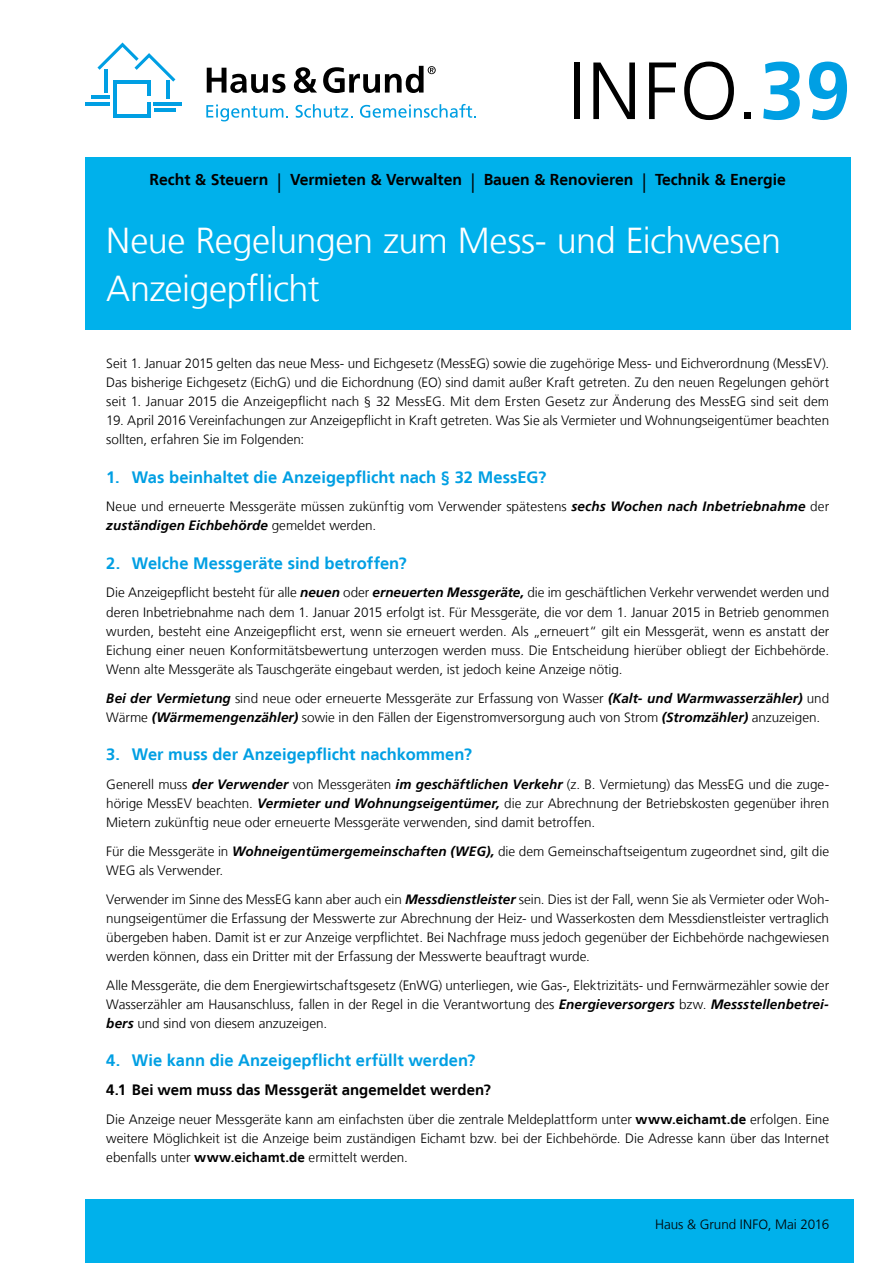
<style>
.page{position:relative;width:893px;height:1263px;background:#fff}
.page>*{position:absolute;margin:0;border:0;box-sizing:border-box;transform-origin:0 0}
.t1{font:300 81px "Frutiger LT";color:#000}
.t2{font:300 36px/47.8px "Frutiger LT";letter-spacing:-.015em;color:#fff}
.t3{font:700 16.5px "Frutiger LT";color:#009fe3}
.t4{font:700 15.75px "Frutiger LT";color:#000}
.t5{font:700 15px "Frutiger LT";color:#000}
.t6{font:300 13.5px/19.2px "Frutiger LT";color:#000;text-align:justify}
.s1{font-weight:700;color:#009fe3}
.s2{font-weight:300;font-size:19.5px}
.s3{font-weight:700;font-style:italic}
.s4{font-weight:700}
</style>
<div class="page">
<div style="left:85px;top:157px;width:765px;height:173px;background:#00b1eb"></div>
<hr style="left:113px;top:80px;width:3px;height:38px;background:#009fe3">
<hr style="left:147px;top:102px;width:4px;height:16px;background:#009fe3">
<hr style="left:113px;top:114px;width:38px;height:4px;background:#009fe3">
<hr style="left:113px;top:80px;width:38px;height:3px;background:#009fe3">
<hr style="left:154px;top:108px;width:21px;height:3px;background:#009fe3">
<hr style="left:154px;top:102px;width:28px;height:3px;background:#009fe3">
<hr style="left:147px;top:80px;width:4px;height:16px;background:#009fe3">
<hr style="left:166px;top:81px;width:3px;height:18px;background:#009fe3">
<hr style="left:91px;top:96px;width:19px;height:3px;background:#009fe3">
<hr style="left:85px;top:102px;width:25px;height:3px;background:#009fe3">
<hr style="left:105px;top:69px;width:3px;height:24px;background:#009fe3">
<svg style="left:97px;top:43px;width:78px;height:39px"></svg>
<svg style="left:207px;top:68px;width:78px;height:25px"></svg>
<svg style="left:294px;top:67px;width:23px;height:26px"></svg>
<svg style="left:323px;top:66px;width:113px;height:27px"></svg>
<svg style="left:206px;top:105px;width:82px;height:16px"></svg>
<svg style="left:296px;top:104px;width:57px;height:14px"></svg>
<svg style="left:360px;top:104px;width:116px;height:14px"></svg>
<div style="left:85px;top:1199px;width:768px;height:64px;background:#00b1eb"></div>
<h1 class="t1" style="left:567px;top:45px;width:285px">INFO.<span class="s1">39</span></h1>
<p class="t4" style="left:150px;top:170px;width:638px">Recht &amp; Steuern <span class="s2">|</span> Vermieten &amp; Verwalten <span class="s2">|</span> Bauen &amp; Renovieren <span class="s2">|</span> Technik &amp; Energie</p>
<h2 class="t2" style="left:106px;top:217px;width:676px">Neue Regelungen zum Mess- und Eichwesen<br>Anzeigepflicht</h2>
<p class="t6" style="left:106px;top:354px;width:724px">Seit 1. Januar 2015 gelten das neue Mess- und Eichgesetz (MessEG) sowie die zugehörige Mess- und Eichverordnung (MessEV).<br>Das bisherige Eichgesetz (EichG) und die Eichordnung (EO) sind damit außer Kraft getreten. Zu den neuen Regelungen gehört seit 1. Januar 2015 die Anzeigepflicht nach § 32 MessEG. Mit dem Ersten Gesetz zur Änderung des MessEG sind seit dem</p>
<p class="t6" style="left:106px;top:411px;width:724px">19. April 2016 Vereinfachungen zur Anzeigepflicht in Kraft getreten. Was Sie als Vermieter und Wohnungseigentümer beachten sollten, erfahren Sie im Folgenden:</p>
<p class="t3" style="left:106px;top:467px;width:442px">1. Was beinhaltet die Anzeigepflicht nach § 32 MessEG?</p>
<p class="t6" style="left:106px;top:497px;width:724px">Neue und erneuerte Messgeräte müssen zukünftig vom Verwender spätestens <span class="s3">sechs Wochen nach Inbetriebnahme</span> der <span class="s3">zuständigen Eichbehörde</span> gemeldet werden.</p>
<p class="t3" style="left:106px;top:553px;width:302px">2. Welche Messgeräte sind betroffen?</p>
<p class="t6" style="left:106px;top:583px;width:724px">Die Anzeigepflicht besteht für alle <span class="s3">neuen</span> oder <span class="s3">erneuerten Messgeräte,</span> die im geschäftlichen Verkehr verwendet werden und deren Inbetriebnahme nach dem 1. Januar 2015 erfolgt ist. Für Messgeräte, die vor dem 1. Januar 2015 in Betrieb genommen wurden, besteht eine Anzeigepflicht erst, wenn sie erneuert werden. Als „erneuert“ gilt ein Messgerät, wenn es anstatt der Eichung einer neuen Konformitätsbewertung unterzogen werden muss. Die Entscheidung hierüber obliegt der Eichbehörde.<br>Wenn alte Messgeräte als Tauschgeräte eingebaut werden, ist jedoch keine Anzeige nötig.</p>
<p class="t6" style="left:106px;top:689px;width:724px"><span class="s3">Bei der Vermietung</span> sind neue oder erneuerte Messgeräte zur Erfassung von Wasser <span class="s3">(Kalt- und Warmwasserzähler)</span> und<br>Wärme <span class="s3">(Wärmemengenzähler)</span> sowie in den Fällen der Eigenstromversorgung auch von Strom <span class="s3">(Stromzähler)</span> anzuzeigen.</p>
<p class="t3" style="left:106px;top:745px;width:367px">3. Wer muss der Anzeigepflicht nachkommen?</p>
<p class="t6" style="left:106px;top:775px;width:724px">Generell muss <span class="s3">der Verwender</span> von Messgeräten <span class="s3">im geschäftlichen Verkehr</span> (z. B. Vermietung) das MessEG und die zuge&shy;hörige MessEV beachten. <span class="s3">Vermieter und Wohnungseigentümer,</span> die zur Abrechnung der Betriebskosten gegenüber ihren Mietern zukünftig neue oder erneuerte Messgeräte verwenden, sind damit betroffen.</p>
<p class="t6" style="left:106px;top:842px;width:724px">Für die Messgeräte in <span class="s3">Wohneigentümergemeinschaften (WEG),</span> die dem Gemeinschaftseigentum zugeordnet sind, gilt die<br>WEG als Verwender.</p>
<p class="t6" style="left:106px;top:889px;width:724px">Verwender im Sinne des MessEG kann aber auch ein <span class="s3">Messdienstleister</span> sein. Dies ist der Fall, wenn Sie als Vermieter oder Woh&shy;nungseigentümer die Erfassung der Messwerte zur Abrechnung der Heiz- und Wasserkosten dem Messdienstleister vertraglich übergeben haben. Damit ist er zur Anzeige verpflichtet. Bei Nachfrage muss jedoch gegenüber der Eichbehörde nachgewiesen werden können, dass ein Dritter mit der Erfassung der Messwerte beauftragt wurde.</p>
<p class="t6" style="left:106px;top:976px;width:724px">Alle Messgeräte, die dem Energiewirtschaftsgesetz (EnWG) unterliegen, wie Gas-, Elektrizitäts- und Fernwärmezähler sowie der Wasserzähler am Hausanschluss, fallen in der Regel in die Verantwortung des <span class="s3">Energieversorgers</span> bzw. <span class="s3">Messstellenbetrei&shy;bers</span> und sind von diesem anzuzeigen.</p>
<p class="t3" style="left:106px;top:1051px;width:371px">4. Wie kann die Anzeigepflicht erfüllt werden?</p>
<p class="t5" style="left:106px;top:1081px;width:386px">4.1 Bei wem muss das Messgerät angemeldet werden?</p>
<p class="t6" style="left:106px;top:1110px;width:724px">Die Anzeige neuer Messgeräte kann am einfachsten über die zentrale Meldeplattform unter <span class="s4">www.eichamt.de</span> erfolgen. Eine weitere Möglichkeit ist die Anzeige beim zuständigen Eichamt bzw. bei der Eichbehörde. Die Adresse kann über das Internet ebenfalls unter <span class="s4">www.eichamt.de</span> ermittelt werden.</p>
<p class="t6" style="left:655px;top:1215px;width:175px">Haus &amp; Grund INFO, Mai 2016</p>
</div>
